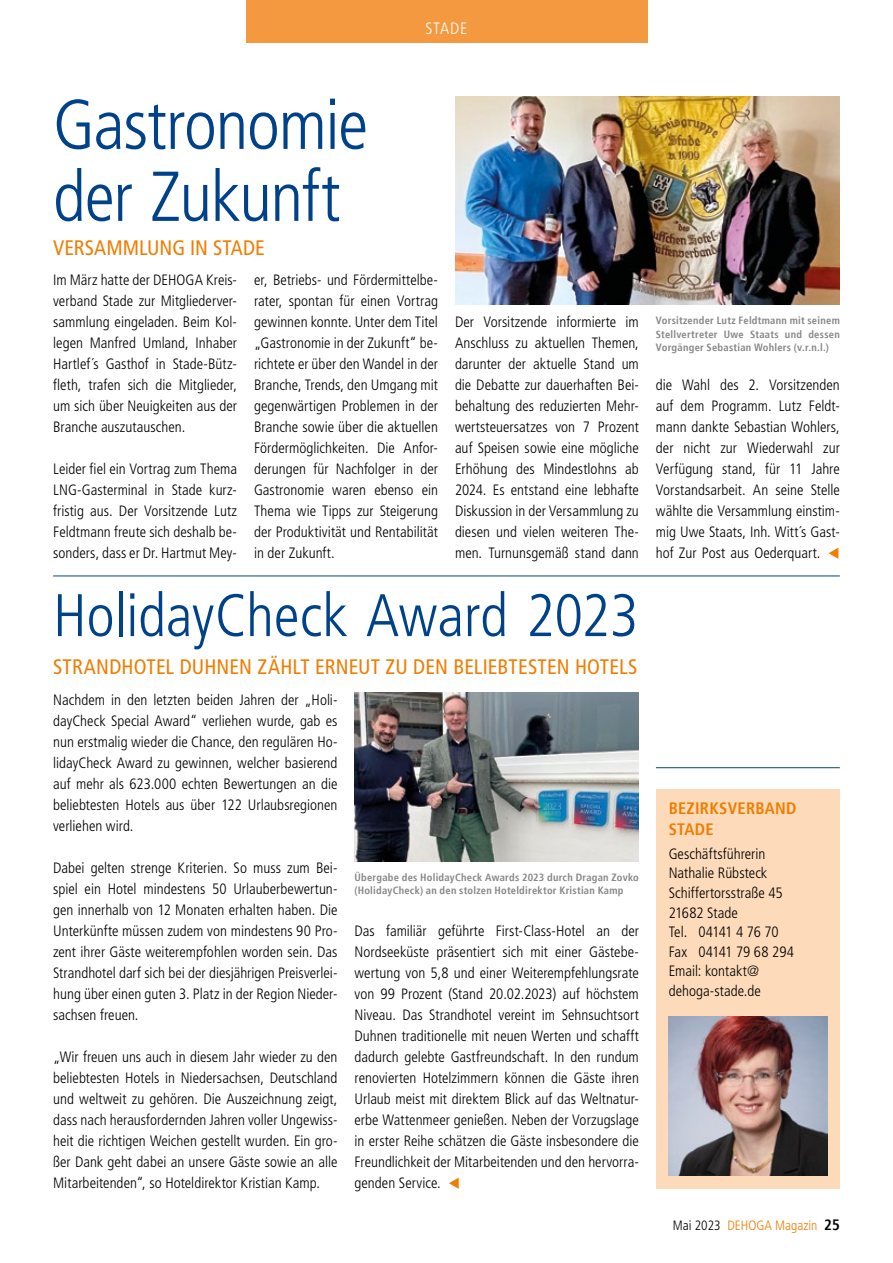
<style>
.page{position:relative;width:893px;height:1263px;background:#fff}
.page>*{position:absolute;margin:0;border:0;box-sizing:border-box;transform-origin:0 0}
.t1{font:300 condensed 70.5px/72px "Frutiger";letter-spacing:-.02em;color:#004289}
.t2{font:300 condensed 60px "Frutiger";letter-spacing:-.005em;color:#004289}
.t3{font:condensed 21px "Frutiger LT";letter-spacing:.005em;color:#ef7d00}
.t4{font:700 condensed 16.5px/21px "Frutiger";letter-spacing:.015em;color:#ef7d00}
.t5{font:300 condensed 16.5px "Frutiger";letter-spacing:.04em;color:#fff}
.t6{font:300 condensed 15px/21px "Frutiger";color:#000;text-align:justify}
.t7{font:300 condensed 13.5px "Frutiger";color:#ef7d00}
.t8{font:700 condensed 10.5px/13.5px "Frutiger";letter-spacing:.025em;color:#878787;text-align:justify}
.s1{color:#ef7d00}
.s2{color:#000}
.s3{font-weight:700;font-size:15px;color:#000}
</style>
<div class="page">
<div style="left:246px;top:0;width:401px;height:43px;background:#f4993f"></div>
<img style="left:355px;top:692px;width:284px;height:169px">
<img style="left:455px;top:96px;width:385px;height:208px">
<div style="left:656px;top:789px;width:184px;height:399px;background:#fddbba"></div>
<img style="left:669px;top:1017px;width:158px;height:158px">
<hr style="left:656px;top:767px;width:184px;height:1px;background:#004289">
<hr style="left:53px;top:576px;width:787px;height:1px;background:#004289">
<p class="t5" style="left:426px;top:19px;width:43px">STADE</p>
<h1 class="t1" style="left:53px;top:90px;width:317px">Gastronomie der Zukunft</h1>
<h3 class="t3" style="left:53px;top:235px;width:213px">VERSAMMLUNG IN STADE</h3>
<p class="t6" style="left:53px;top:270px;width:185px">Im März hatte der DEHOGA Kreis&shy;verband Stade zur Mitgliederver&shy;sammlung eingeladen. Beim Kol&shy;legen Manfred Umland, Inhaber Hartlef´s Gasthof in Stade-Bütz&shy;fleth, trafen sich die Mitglieder, um sich über Neuigkeiten aus der Branche auszutauschen.</p>
<p class="t6" style="left:53px;top:459px;width:185px">Leider fiel ein Vortrag zum Thema LNG-Gasterminal in Stade kurz&shy;fristig aus. Der Vorsitzende Lutz Feldtmann freute sich deshalb be&shy;sonders, dass er Dr. Hartmut Mey-</p>
<p class="t6" style="left:254px;top:270px;width:185px">er, Betriebs- und Fördermittelbe&shy;rater, spontan für einen Vortrag gewinnen konnte. Unter dem Titel „Gastronomie in der Zukunft“ be&shy;richtete er über den Wandel in der Branche, Trends, den Umgang mit gegenwärtigen Problemen in der Branche sowie über die aktuellen Fördermöglichkeiten. Die Anfor&shy;derungen für Nachfolger in der Gastronomie waren ebenso ein Thema wie Tipps zur Steigerung der Produktivität und Rentabilität in der Zukunft.</p>
<p class="t6" style="left:455px;top:312px;width:185px">Der Vorsitzende informierte im Anschluss zu aktuellen Themen, darunter der aktuelle Stand um die Debatte zur dauerhaften Bei&shy;behaltung des reduzierten Mehr&shy;wertsteuersatzes von 7 Prozent auf Speisen sowie eine mögliche Erhöhung des Mindestlohns ab 2024. Es entstand eine lebhafte Diskussion in der Versammlung zu diesen und vielen weiteren The&shy;men. Turnunsgemäß stand dann</p>
<h2 class="t2" style="left:53px;top:581px;width:587px">HolidayCheck Award 2023</h2>
<h3 class="t3" style="left:53px;top:655px;width:586px">STRANDHOTEL DUHNEN ZÄHLT ERNEUT ZU DEN BELIEBTESTEN HOTELS</h3>
<p class="t6" style="left:53px;top:690px;width:286px">Nachdem in den letzten beiden Jahren der „Holi&shy;dayCheck Special Award“ verliehen wurde, gab es nun erstmalig wieder die Chance, den regulären Ho&shy;lidayCheck Award zu gewinnen, welcher basierend auf mehr als 623.000 echten Bewertungen an die beliebtesten Hotels aus über 122 Urlaubsregionen verliehen wird.</p>
<p class="t6" style="left:53px;top:858px;width:286px">Dabei gelten strenge Kriterien. So muss zum Bei&shy;spiel ein Hotel mindestens 50 Urlauberbewertun&shy;gen innerhalb von 12 Monaten erhalten haben. Die Unterkünfte müssen zudem von mindestens 90 Pro&shy;zent ihrer Gäste weiterempfohlen worden sein. Das Strandhotel darf sich bei der diesjährigen Preisverlei&shy;hung über einen guten 3. Platz in der Region Nieder&shy;sachsen freuen.</p>
<p class="t6" style="left:53px;top:1047px;width:286px">„Wir freuen uns auch in diesem Jahr wieder zu den beliebtesten Hotels in Niedersachsen, Deutschland und weltweit zu gehören. Die Auszeichnung zeigt, dass nach herausfordernden Jahren voller Ungewiss&shy;heit die richtigen Weichen gestellt wurden. Ein gro&shy;ßer Dank geht dabei an unsere Gäste sowie an alle Mitarbeitenden“, so Hoteldirektor Kristian Kamp.</p>
<p class="t8" style="left:355px;top:871px;width:286px">Übergabe des HolidayCheck Awards 2023 durch Dragan Zovko (HolidayCheck) an den stolzen Hoteldirektor Kristian Kamp</p>
<p class="t6" style="left:355px;top:921px;width:286px">Das familiär geführte First-Class-Hotel an der Nordseeküste präsentiert sich mit einer Gästebe&shy;wertung von 5,8 und einer Weiterempfehlungsrate von 99 Prozent (Stand 20.02.2023) auf höchstem Niveau. Das Strandhotel vereint im Sehnsuchtsort Duhnen traditionelle mit neuen Werten und schafft dadurch gelebte Gastfreundschaft. In den rundum renovierten Hotelzimmern können die Gäste ihren Urlaub meist mit direktem Blick auf das Weltnatur&shy;erbe Wattenmeer genießen. Neben der Vorzugslage in erster Reihe schätzen die Gäste insbesondere die Freundlichkeit der Mitarbeitenden und den hervorra&shy;genden Service. <span class="s1">▼</span></p>
<p class="t8" style="left:656px;top:314px;width:185px">Vorsitzender Lutz Feldtmann mit seinem Stellvertreter Uwe Staats und dessen Vorgänger Sebastian Wohlers (v.r.n.l.)</p>
<p class="t6" style="left:656px;top:375px;width:185px">die Wahl des 2. Vorsitzenden auf dem Programm. Lutz Feldt&shy;mann dankte Sebastian Wohlers, der nicht zur Wiederwahl zur Verfügung stand, für 11 Jahre Vorstandsarbeit. An seine Stelle wählte die Versammlung einstim&shy;mig Uwe Staats, Inh. Witt´s Gast&shy;hof Zur Post aus Oederquart. <span class="s1">▼</span></p>
<p class="t4" style="left:669px;top:798px;width:129px">BEZIRKSVERBAND<br>STADE</p>
<p class="t6" style="left:669px;top:844px;width:127px;line-height:19.5px;text-align:left">Geschäftsführerin<br>Nathalie Rübsteck<br>Schiffertorsstraße 45<br>21682 Stade<br>Tel. 04141 4 76 70<br>Fax 04141 79 68 294<br>Email: kontakt@ dehoga-stade.de</p>
<p class="t7" style="left:673px;top:1218px;width:169px"><span class="s2">Mai 2023</span> DEHOGA Magazin <span class="s3">25</span></p>
</div>
